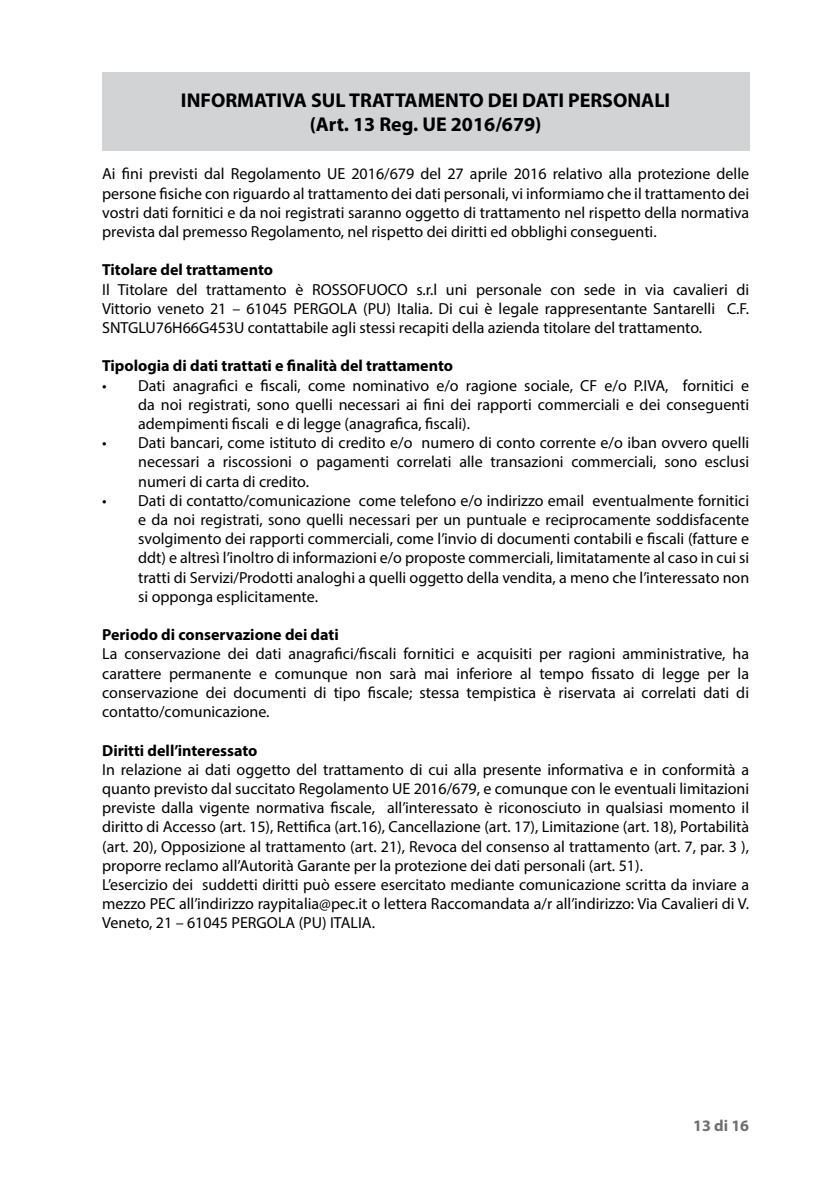
<style>
.page{position:relative;width:840px;height:1191px;background:#fff}
.page>*{position:absolute;margin:0;border:0;box-sizing:border-box;transform-origin:0 0}
.t1{font:700 20px/24px "Myriad Pro";color:#000;text-align:center}
.t2{font:16px/19.2px "Myriad Pro";color:#000;text-align:justify}
.t3{font:700 16px "Myriad Pro";color:#000}
.t4{font:700 16px "Myriad Pro";color:#6d6e71}
</style>
<div class="page">
<div style="left:102px;top:72px;width:646px;height:78px;background:#d1d3d4"></div>
<p class="t1" style="left:181px;top:87px;width:490px">INFORMATIVA SUL TRATTAMENTO DEI DATI PERSONALI (Art. 13 Reg. UE 2016/679)</p>
<p class="t2" style="left:102px;top:164px;width:648px">Ai fini previsti dal Regolamento UE 2016/679 del 27 aprile 2016 relativo alla protezione delle persone fisiche con riguardo al trattamento dei dati personali, vi informiamo che il trattamento dei vostri dati fornitici e da noi registrati saranno oggetto di trattamento nel rispetto della normativa prevista dal premesso Regolamento, nel rispetto dei diritti ed obblighi conseguenti.</p>
<p class="t3" style="left:102px;top:259px;width:172px">Titolare del trattamento</p>
<p class="t2" style="left:102px;top:279px;width:648px">Il Titolare del trattamento è ROSSOFUOCO s.r.l uni personale con sede in via cavalieri di Vittorio veneto 21 – 61045 PERGOLA (PU) Italia. Di cui è legale rappresentante Santarelli C.F.<br>SNTGLU76H66G453U contattabile agli stessi recapiti della azienda titolare del trattamento.</p>
<p class="t3" style="left:102px;top:355px;width:352px">Tipologia di dati trattati e finalità del trattamento</p>
<p class="t2" style="left:138px;top:375px;width:612px;text-indent:-36px">• Dati anagrafici e fiscali, come nominativo e/o ragione sociale, CF e/o P.IVA, fornitici e da noi registrati, sono quelli necessari ai fini dei rapporti commerciali e dei conseguenti adempimenti fiscali e di legge (anagrafica, fiscali).</p>
<p class="t2" style="left:138px;top:433px;width:612px;text-indent:-36px">• Dati bancari, come istituto di credito e/o numero di conto corrente e/o iban ovvero quelli necessari a riscossioni o pagamenti correlati alle transazioni commerciali, sono esclusi numeri di carta di credito.</p>
<p class="t2" style="left:138px;top:490px;width:612px;text-indent:-36px">• Dati di contatto/comunicazione come telefono e/o indirizzo email eventualmente fornitici e da noi registrati, sono quelli necessari per un puntuale e reciprocamente soddisfacente svolgimento dei rapporti commerciali, come l’invio di documenti contabili e fiscali (fatture e ddt) e altresì l’inoltro di informazioni e/o proposte commerciali, limitatamente al caso in cui si tratti di Servizi/Prodotti analoghi a quelli oggetto della vendita, a meno che l’interessato non si opponga esplicitamente.</p>
<p class="t3" style="left:102px;top:624px;width:238px">Periodo di conservazione dei dati</p>
<p class="t2" style="left:102px;top:644px;width:648px">La conservazione dei dati anagrafici/fiscali fornitici e acquisiti per ragioni amministrative, ha carattere permanente e comunque non sarà mai inferiore al tempo fissato di legge per la conservazione dei documenti di tipo fiscale; stessa tempistica è riservata ai correlati dati di contatto/comunicazione.</p>
<p class="t3" style="left:102px;top:739px;width:157px">Diritti dell’interessato</p>
<p class="t2" style="left:102px;top:759px;width:648px;text-align:left">In relazione ai dati oggetto del trattamento di cui alla presente informativa e in conformità a quanto previsto dal succitato Regolamento UE 2016/679, e comunque con le eventuali limitazioni previste dalla vigente normativa fiscale, all’interessato è riconosciuto in qualsiasi momento il diritto di Accesso (art. 15), Rettifica (art.16), Cancellazione (art. 17), Limitazione (art. 18), Portabilità (art. 20), Opposizione al trattamento (art. 21), Revoca del consenso al trattamento (art. 7, par. 3 ), proporre reclamo all’Autorità Garante per la protezione dei dati personali (art. 51).<br>L’esercizio dei suddetti diritti può essere esercitato mediante comunicazione scritta da inviare a mezzo PEC all’indirizzo raypitalia@pec.it o lettera Raccomandata a/r all’indirizzo: Via Cavalieri di V.<br>Veneto, 21 – 61045 PERGOLA (PU) ITALIA.</p>
<p class="t4" style="left:692px;top:1115px;width:57px">13 di 16</p>
</div>
